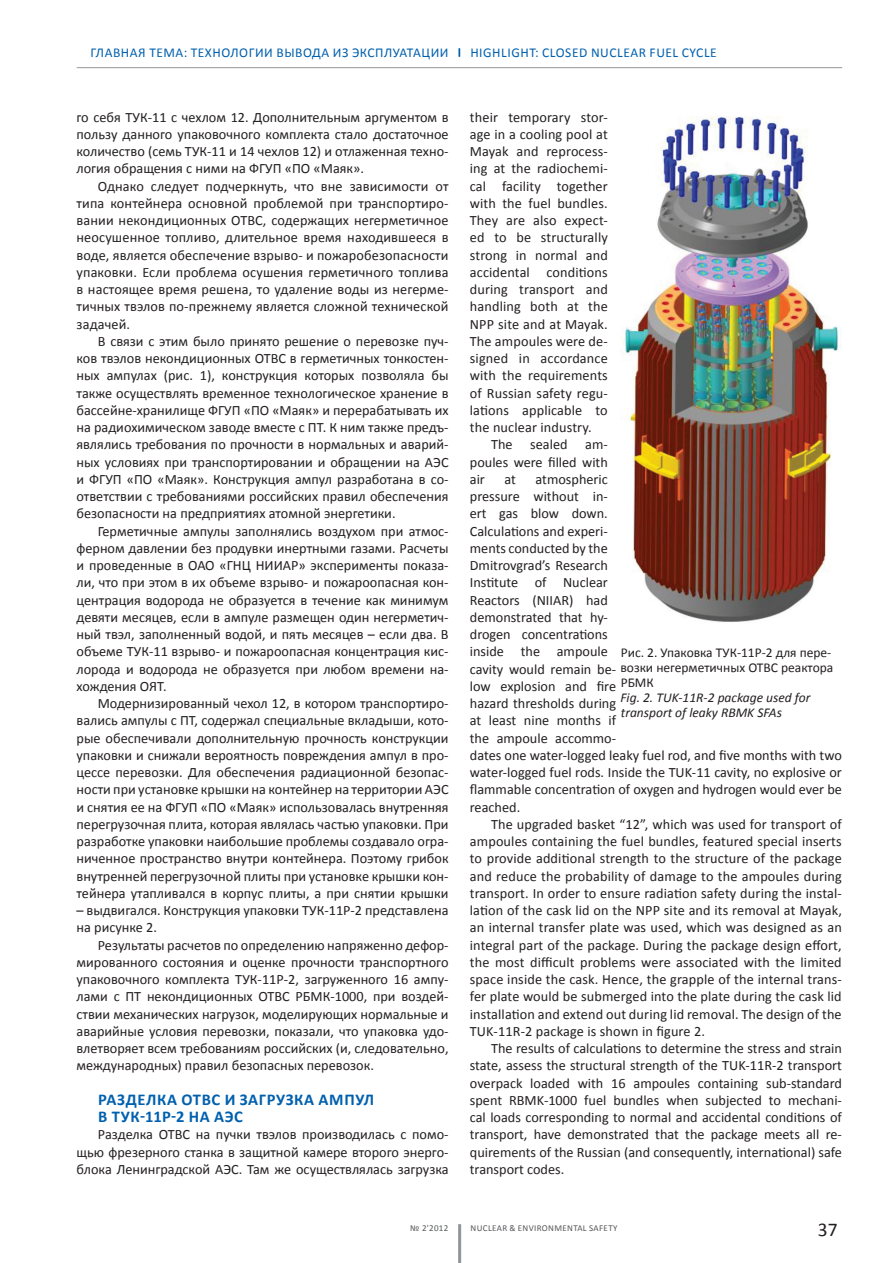
<style>
.page{position:relative;width:893px;height:1263px;background:#fff}
.page>*{position:absolute;margin:0;border:0;box-sizing:border-box;transform-origin:0 0}
.t1{font:19.5px "Calibri";color:#231f20}
.Podzag_рус{font:700 16.5px "Calibri";letter-spacing:.04em;color:#0160ae}
.Text{font:14.25px/17.2px "Calibri";color:#231f20;text-align:justify}
.Text_angl{font:14.25px/17.2px "Calibri";color:#231f20;text-align:justify}
.t2{font:13.5px "Calibri";letter-spacing:.04em;color:#0160ae}
.Ris_podpis_rus{font:italic 13.5px/15px "Calibri";color:#231f20}
.Text_angl-2{font:13.5px "Calibri";color:#231f20}
.Ris_podpis_rus-2{font:13.5px "Calibri";color:#231f20}
.t3{font:9px "Calibri";letter-spacing:.04em;color:#57585a}
.s1{font-size:14.25px}
</style>
<div class="page">
<svg style="left:458px;top:48px;width:2px;height:9px"></svg>
<hr style="left:77px;top:67px;width:765px;height:1px;background:#939598">
<hr style="left:458px;top:1224px;width:3px;height:39px;background:#8d979b">
<img style="left:624px;top:116px;width:217px;height:506px">
<p class="t2" style="left:91px;top:44px;width:360px">ГЛАВНАЯ ТЕМА: ТЕХНОЛОГИИ ВЫВОДА ИЗ ЭКСПЛУАТАЦИИ</p>
<p class="t2" style="left:470px;top:44px;width:248px">HIGHLIGHT: CLOSED NUCLEAR FUEL CYCLE</p>
<p class="Text" style="left:77px;top:108px;width:374px">го себя ТУК-11 с чехлом 12. Дополнительным аргументом в пользу данного упаковочного комплекта стало достаточное количество (семь ТУК-11 и 14 чехлов 12) и отлаженная техно&shy;логия обращения с ними на ФГУП «ПО «Маяк».</p>
<p class="Text" style="left:77px;top:177px;width:374px;text-indent:21px">Однако следует подчеркнуть, что вне зависимости от типа контейнера основной проблемой при транспортиро&shy;вании некондиционных ОТВС, содержащих негерметичное неосушенное топливо, длительное время находившееся в воде, является обеспечение взрыво- и пожаробезопасности упаковки. Если проблема осушения герметичного топлива в настоящее время решена, то удаление воды из негерме&shy;тичных твэлов по-прежнему является сложной технической задачей.</p>
<p class="Text" style="left:77px;top:332px;width:374px;text-indent:21px">В связи с этим было принято решение о перевозке пуч&shy;ков твэлов некондиционных ОТВС в герметичных тонкостен&shy;ных ампулах (рис. 1), конструкция которых позволяла бы также осуществлять временное технологическое хранение в бассейне-хранилище ФГУП «ПО «Маяк» и перерабатывать их на радиохимическом заводе вместе с ПТ. К ним также предъ&shy;являлись требования по прочности в нормальных и аварий&shy;ных условиях при транспортировании и обращении на АЭС и ФГУП «ПО «Маяк». Конструкция ампул разработана в со&shy;ответствии с требованиями российских правил обеспечения безопасности на предприятиях атомной энергетики.</p>
<p class="Text" style="left:77px;top:522px;width:374px;text-indent:21px">Герметичные ампулы заполнялись воздухом при атмос&shy;ферном давлении без продувки инертными газами. Расчеты и проведенные в ОАО «ГНЦ НИИАР» эксперименты показа&shy;ли, что при этом в их объеме взрыво- и пожароопасная кон&shy;центрация водорода не образуется в течение как минимум девяти месяцев, если в ампуле размещен один негерметич&shy;ный твэл, заполненный водой, и пять месяцев – если два. В объеме ТУК-11 взрыво- и пожароопасная концентрация кис&shy;лорода и водорода не образуется при любом времени на&shy;хождения ОЯТ.</p>
<p class="Text" style="left:77px;top:694px;width:374px;text-indent:21px">Модернизированный чехол 12, в котором транспортиро&shy;вались ампулы с ПТ, содержал специальные вкладыши, кото&shy;рые обеспечивали дополнительную прочность конструкции упаковки и снижали вероятность повреждения ампул в про&shy;цессе перевозки. Для обеспечения радиационной безопас&shy;ности при установке крышки на контейнер на территории АЭС и снятия ее на ФГУП «ПО «Маяк» использовалась внутренняя перегрузочная плита, которая являлась частью упаковки. При разработке упаковки наибольшие проблемы создавало огра&shy;ниченное пространство внутри контейнера. Поэтому грибок внутренней перегрузочной плиты при установке крышки кон&shy;тейнера утапливался в корпус плиты, а при снятии крышки</p>
<p class="Text" style="left:77px;top:901px;width:374px">– выдвигался. Конструкция упаковки ТУК-11Р-2 представлена на рисунке 2.</p>
<p class="Text" style="left:77px;top:936px;width:374px;text-indent:21px">Результаты расчетов по определению напряженно дефор&shy;мированного состояния и оценке прочности транспортного упаковочного комплекта ТУК-11Р-2, загруженного 16 ампу&shy;лами с ПТ некондиционных ОТВС РБМК-1000, при воздей&shy;ствии механических нагрузок, моделирующих нормальные и аварийные условия перевозки, показали, что упаковка удо&shy;влетворяет всем требованиям российских (и, следовательно, международных) правил безопасных перевозок.</p>
<p class="Podzag_рус" style="left:98px;top:1089px;width:278px">РАЗДЕЛКА ОТВС И ЗАГРУЗКА АМПУЛ</p>
<p class="Podzag_рус" style="left:98px;top:1106px;width:146px">В ТУК-11Р-2 НА АЭС</p>
<p class="Text" style="left:77px;top:1125px;width:374px;text-indent:21px">Разделка ОТВС на пучки твэлов производилась с помо&shy;щью фрезерного станка в защитной камере второго энерго&shy;блока Ленинградской АЭС. Там же осуществлялась загрузка</p>
<p class="Text_angl" style="left:470px;top:108px;width:139px">their temporary stor&shy;age in a cooling pool at Mayak and reprocess&shy;ing at the radiochemi&shy;cal facility together with the fuel bundles.<br>They are also expect&shy;ed to be structurally strong in normal and accidental conditions during transport and handling both at the NPP site and at Mayak.<br>The ampoules were de&shy;signed in accordance with the requirements of Russian safety regu&shy;lations applicable to the nuclear industry.</p>
<p class="Text_angl" style="left:470px;top:435px;width:139px;text-indent:21px">The sealed am&shy;poules were filled with air</p>
<p class="Text_angl" style="left:470px;top:470px;width:140px;text-indent:66px">atmospheric pressure without in&shy;ert gas blow down.<br>Calculations and experi&shy;ments conducted by the Dmitrovgrad’s Research Institute of Nuclear Reactors (NIIAR) had demonstrated that hy&shy;drogen concentrations inside the ampoule</p>
<p class="Text_angl-2" style="left:470px;top:660px;width:365px"><span class="s1">cavity would remain be-</span> возки негерметичных ОТВС реактора</p>
<p class="Text_angl" style="left:470px;top:677px;width:374px;text-align:left">low explosion and fire<br>hazard thresholds during<br>at least nine months if<br>the ampoule accommo-<br>dates one water-logged leaky fuel rod, and five months with two water-logged fuel rods. Inside the TUK-11 cavity, no explosive or flammable concentration of oxygen and hydrogen would ever be reached.</p>
<p class="Text_angl" style="left:470px;top:815px;width:374px;text-indent:21px">The upgraded basket “12”, which was used for transport of ampoules containing the fuel bundles, featured special inserts to provide additional strength to the structure of the package and reduce the probability of damage to the ampoules during transport. In order to ensure radiation safety during the instal&shy;lation of the cask lid on the NPP site and its removal at Mayak, an internal transfer plate was used, which was designed as an integral part of the package. During the package design effort, the most difficult problems were associated with the limited space inside the cask. Hence, the grapple of the internal trans&shy;fer plate would be submerged into the plate during the cask lid installation and extend out during lid removal. The design of the TUK-11R-2 package is shown in figure 2.</p>
<p class="Text_angl" style="left:470px;top:1039px;width:374px;text-indent:21px">The results of calculations to determine the stress and strain state, assess the structural strength of the TUK-11R-2 transport overpack loaded with 16 ampoules containing sub-standard spent RBMK-1000 fuel bundles when subjected to mechani&shy;cal loads corresponding to normal and accidental conditions of transport, have demonstrated that the package meets all re&shy;quirements of the Russian (and consequently, international) safe transport codes.</p>
<p class="Text_angl" style="left:504px;top:470px;width:13px">at</p>
<p class="Ris_podpis_rus-2" style="left:621px;top:645px;width:212px">Рис. 2. Упаковка ТУК-11Р-2 для пере-</p>
<p class="Ris_podpis_rus-2" style="left:621px;top:675px;width:35px">РБМК</p>
<p class="Ris_podpis_rus" style="left:620px;top:690px;width:191px">Fig. 2. TUK-11R-2 package used for transport of leaky RBMK SFAs</p>
<p class="t3" style="left:410px;top:1222px;width:39px">№ 2'2012</p>
<p class="t3" style="left:471px;top:1222px;width:148px">NUCLEAR &amp; ENVIRONMENTAL SAFETY</p>
<h1 class="t1" style="left:818px;top:1217px;width:21px">37</h1>
</div>
